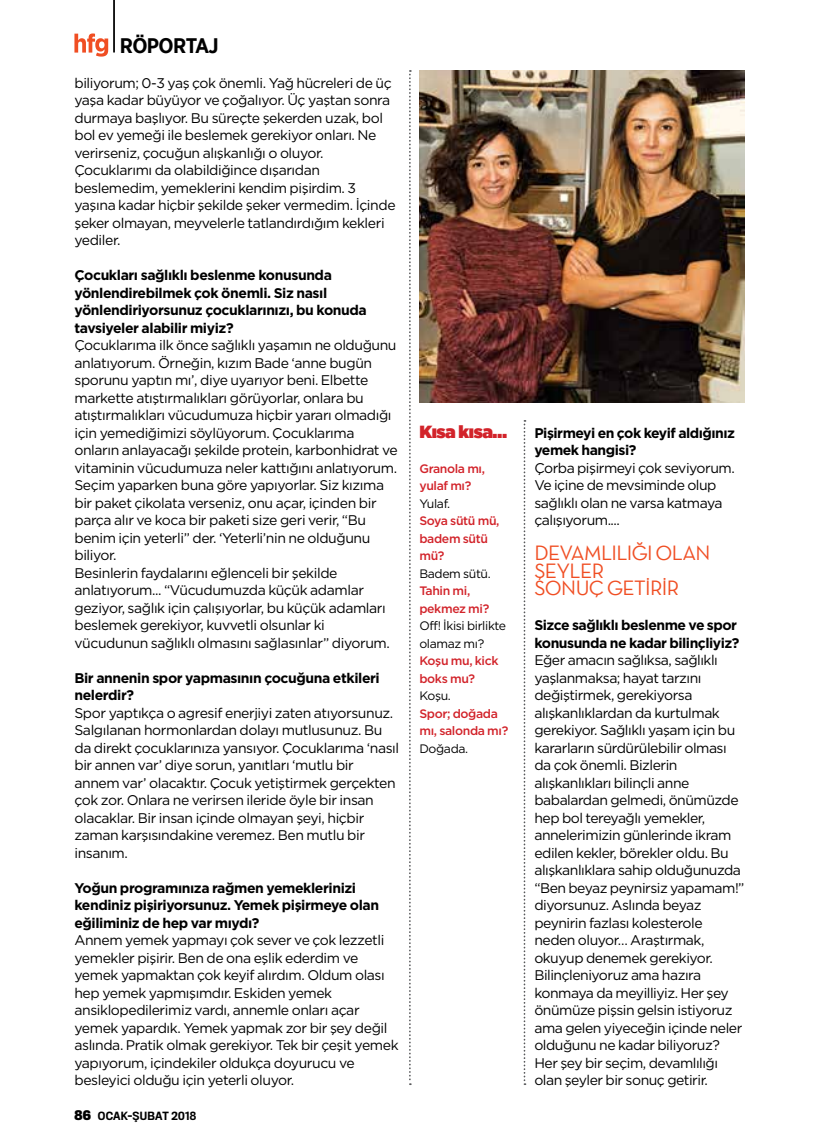
<style>
.page{position:relative;width:819px;height:1141px;background:#fff}
.page>*{position:absolute;margin:0;border:0;box-sizing:border-box;transform-origin:0 0}
.t1{font:21px/17.5px "Neutra Text PS Book Alt";letter-spacing:-.03em;color:#f04e23}
.t2{font:700 21px "Gotham Narrow";letter-spacing:-.03em;color:#000}
.t3{font:900 17.5px "Gotham";letter-spacing:-.025em;color:#d2232a}
.t4{font:14px/17.5px "Gotham";letter-spacing:-.03em;color:#000}
.t5{font:700 14px/17.5px "Gotham";letter-spacing:-.03em;color:#000}
.t6{font:500 12.25px/17.5px "Gotham";letter-spacing:-.03em;color:#d2232a}
.t7{font:12.25px/17.5px "Gotham";letter-spacing:-.03em;color:#000}
.t8{font:500 10.5px "Titling Gothic FB Narrow";letter-spacing:.025em;color:#000}
.s1{font-weight:700;font-size:12.25px}
</style>
<div class="page">
<img style="left:419px;top:70px;width:325px;height:332px">
<svg style="left:409px;top:70px;width:2px;height:1015px"></svg>
<svg style="left:523px;top:420px;width:2px;height:665px"></svg>
<svg style="left:74px;top:33px;width:34px;height:24px"></svg>
<hr style="left:113px;top:0;width:2px;height:53px;background:#000">
<h1 class="t2" style="left:120px;top:32px;width:100px">RÖPORTAJ</h1>
<p class="t4" style="left:74px;top:74px;width:322px">biliyorum; 0-3 yaş çok önemli. Yağ hücreleri de üç yaşa kadar büyüyor ve çoğalıyor. Üç yaştan sonra durmaya başlıyor. Bu süreçte şekerden uzak, bol bol ev yemeği ile beslemek gerekiyor onları. Ne verirseniz, çocuğun alışkanlığı o oluyor.<br>Çocuklarımı da olabildiğince dışarıdan beslemedim, yemeklerini kendim pişirdim. 3 yaşına kadar hiçbir şekilde şeker vermedim. İçinde şeker olmayan, meyvelerle tatlandırdığım kekleri yediler.</p>
<p class="t5" style="left:74px;top:266px;width:294px">Çocukları sağlıklı beslenme konusunda yönlendirebilmek çok önemli. Siz nasıl yönlendiriyorsunuz çocuklarınızı, bu konuda tavsiyeler alabilir miyiz?</p>
<p class="t4" style="left:74px;top:336px;width:325px">Çocuklarıma ilk önce sağlıklı yaşamın ne olduğunu anlatıyorum. Örneğin, kızım Bade ‘anne bugün sporunu yaptın mı’, diye uyarıyor beni. Elbette markette atıştırmalıkları görüyorlar, onlara bu atıştırmalıkları vücudumuza hiçbir yararı olmadığı için yemediğimizi söylüyorum. Çocuklarıma onların anlayacağı şekilde protein, karbonhidrat ve vitaminin vücudumuza neler kattığını anlatıyorum.<br>Seçim yaparken buna göre yapıyorlar. Siz kızıma bir paket çikolata verseniz, onu açar, içinden bir parça alır ve koca bir paketi size geri verir, “Bu benim için yeterli” der. ‘Yeterli’nin ne olduğunu biliyor.<br>Besinlerin faydalarını eğlenceli bir şekilde anlatıyorum... “Vücudumuzda küçük adamlar geziyor, sağlık için çalışıyorlar, bu küçük adamları beslemek gerekiyor, kuvvetli olsunlar ki vücudunun sağlıklı olmasını sağlasınlar” diyorum.</p>
<p class="t5" style="left:74px;top:669px;width:307px">Bir annenin spor yapmasının çocuğuna etkileri nelerdir?</p>
<p class="t4" style="left:74px;top:704px;width:326px">Spor yaptıkça o agresif enerjiyi zaten atıyorsunuz.<br>Salgılanan hormonlardan dolayı mutlusunuz. Bu da direkt çocuklarınıza yansıyor. Çocuklarıma ‘nasıl bir annen var’ diye sorun, yanıtları ‘mutlu bir annem var’ olacaktır. Çocuk yetiştirmek gerçekten çok zor. Onlara ne verirsen ileride öyle bir insan olacaklar. Bir insan içinde olmayan şeyi, hiçbir zaman karşısındakine veremez. Ben mutlu bir insanım.</p>
<p class="t5" style="left:74px;top:879px;width:306px">Yoğun programınıza rağmen yemeklerinizi kendiniz pişiriyorsunuz. Yemek pişirmeye olan eğiliminiz de hep var mıydı?</p>
<p class="t4" style="left:74px;top:931px;width:326px">Annem yemek yapmayı çok sever ve çok lezzetli yemekler pişirir. Ben de ona eşlik ederdim ve yemek yapmaktan çok keyif alırdım. Oldum olası hep yemek yapmışımdır. Eskiden yemek ansiklopedilerimiz vardı, annemle onları açar yemek yapardık. Yemek yapmak zor bir şey değil aslında. Pratik olmak gerekiyor. Tek bir çeşit yemek yapıyorum, içindekiler oldukça doyurucu ve besleyici olduğu için yeterli oluyor.</p>
<p class="t8" style="left:74px;top:1110px;width:123px"><span class="s1">86</span> OCAK-ŞUBAT 2018</p>
<p class="t3" style="left:419px;top:419px;width:89px">Kısa kısa…</p>
<p class="t6" style="left:419px;top:459px;width:67px">Granola mı, yulaf mı?</p>
<p class="t7" style="left:419px;top:494px;width:32px">Yulaf.</p>
<p class="t6" style="left:419px;top:512px;width:82px">Soya sütü mü, badem sütü mü?</p>
<p class="t7" style="left:419px;top:564px;width:73px">Badem sütü.</p>
<p class="t6" style="left:419px;top:582px;width:71px">Tahin mi, pekmez mi?</p>
<p class="t7" style="left:419px;top:617px;width:88px">Off! İkisi birlikte olamaz mı?</p>
<p class="t6" style="left:419px;top:652px;width:81px">Koşu mu, kick boks mu?</p>
<p class="t7" style="left:419px;top:687px;width:33px">Koşu.</p>
<p class="t6" style="left:419px;top:704px;width:90px">Spor; doğada mı, salonda mı?</p>
<p class="t7" style="left:419px;top:739px;width:50px">Doğada.</p>
<p class="t5" style="left:534px;top:424px;width:202px">Pişirmeyi en çok keyif aldığınız yemek hangisi?</p>
<p class="t4" style="left:534px;top:459px;width:202px">Çorba pişirmeyi çok seviyorum.<br>Ve içine de mevsiminde olup sağlıklı olan ne varsa katmaya çalışıyorum....</p>
<h1 class="t1" style="left:534px;top:544px;width:178px">DEVAMLILIĞI OLAN<br>ŞEYLER<br>SONUÇ GETIRIR</h1>
<p class="t5" style="left:534px;top:616px;width:207px">Sizce sağlıklı beslenme ve spor konusunda ne kadar bilinçliyiz?</p>
<p class="t4" style="left:534px;top:651px;width:211px">Eğer amacın sağlıksa, sağlıklı yaşlanmaksa; hayat tarzını değiştirmek, gerekiyorsa alışkanlıklardan da kurtulmak gerekiyor. Sağlıklı yaşam için bu kararların sürdürülebilir olması da çok önemli. Bizlerin alışkanlıkları bilinçli anne babalardan gelmedi, önümüzde hep bol tereyağlı yemekler, annelerimizin günlerinde ikram edilen kekler, börekler oldu. Bu alışkanlıklara sahip olduğunuzda “Ben beyaz peynirsiz yapamam!” diyorsunuz. Aslında beyaz peynirin fazlası kolesterole neden oluyor… Araştırmak, okuyup denemek gerekiyor.<br>Bilinçleniyoruz ama hazıra konmaya da meyilliyiz. Her şey önümüze pişsin gelsin istiyoruz ama gelen yiyeceğin içinde neler olduğunu ne kadar biliyoruz?<br>Her şey bir seçim, devamlılığı olan şeyler bir sonuç getirir.</p>
</div>
